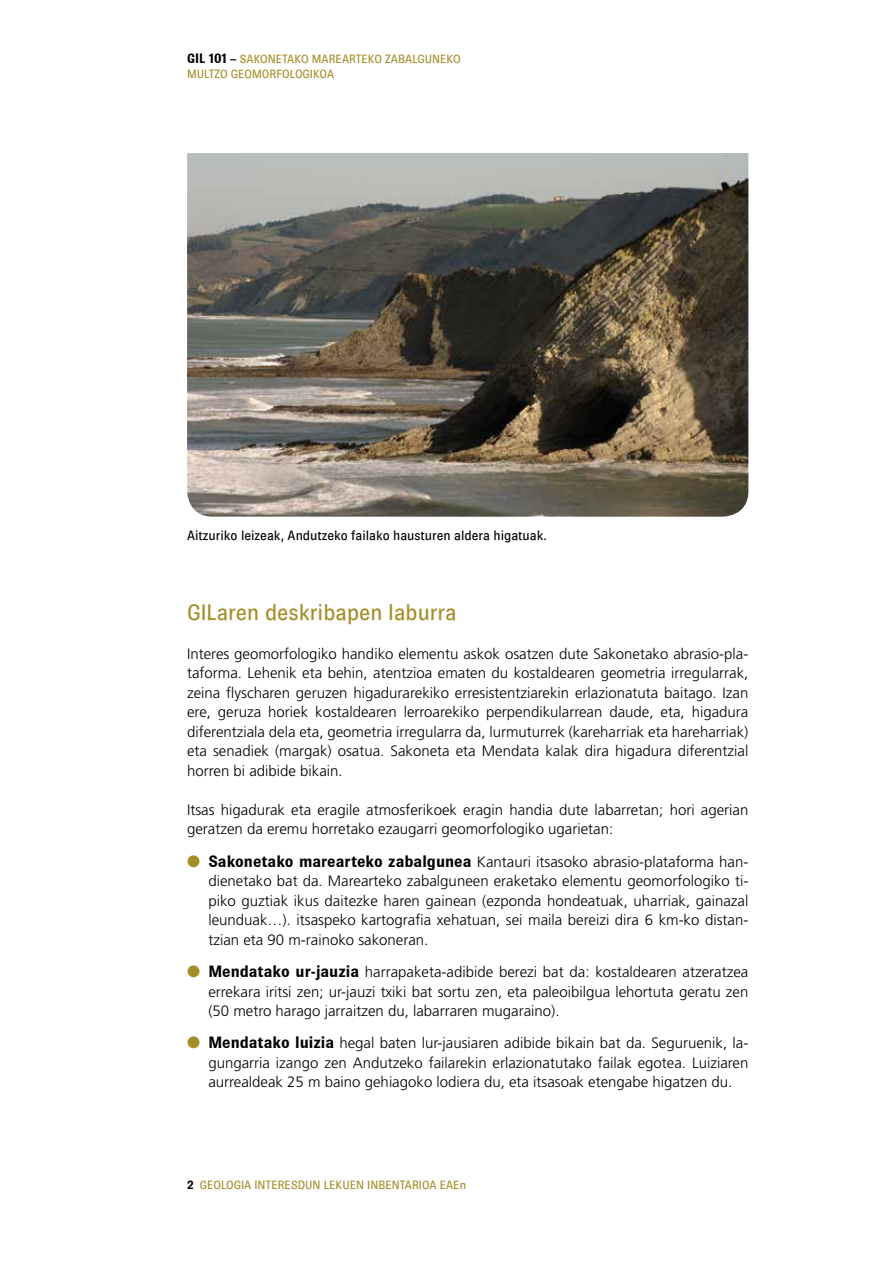
<style>
.page{position:relative;width:893px;height:1263px;background:#fff}
.page>*{position:absolute;margin:0;border:0;box-sizing:border-box;transform-origin:0 0}
.t1{font:22.5px "Brown";color:#a58d28}
.t2{font:300 15px/19.5px "Frutiger";color:#000;text-align:justify}
.t3{font:13.5px "Brown";color:#000}
.t4{font:12px/15px "Brown";color:#a58d28}
.s1{font-weight:700;font-size:13.5px;color:#000}
.s2{color:#000}
.s3{color:#a58d28}
.s4{font-family:"Brown";font-weight:700;font-size:16.5px}
.s5{font-weight:700;color:#000}
</style>
<div class="page">
<img style="left:187px;top:153px;width:561px;height:364px">
<p class="t4" style="left:187px;top:52px;width:275px"><span class="s1">GIL 101</span> <span class="s2">–</span> SAKONETAKO MAREARTEKO ZABALGUNEKO<br>MULTZO GEOMORFOLOGIKOA</p>
<p class="t3" style="left:187px;top:528px;width:361px">AITZURIKO LEIZEAK, ANDUTZEKO FAILAKO HAUSTUREN ALDERA HIGATUAK.</p>
<h1 class="t1" style="left:187px;top:600px;width:271px">GILAREN DESKRIBAPEN LABURRA</h1>
<p class="t2" style="left:187px;top:644px;width:563px">Interes geomorfologiko handiko elementu askok osatzen dute Sakonetako abrasio-pla&shy;taforma. Lehenik eta behin, atentzioa ematen du kostaldearen geometria irregularrak, zeina flyscharen geruzen higadurarekiko erresistentziarekin erlazionatuta baitago. Izan ere, geruza horiek kostaldearen lerroarekiko perpendikularrean daude, eta, higadura diferentziala dela eta, geometria irregularra da, lurmuturrek (kareharriak eta hareharriak) eta senadiek (margak) osatua. Sakoneta eta Mendata kalak dira higadura diferentzial horren bi adibide bikain.</p>
<p class="t2" style="left:187px;top:800px;width:563px">Itsas higadurak eta eragile atmosferikoek eragin handia dute labarretan; hori agerian geratzen da eremu horretako ezaugarri geomorfologiko ugarietan:</p>
<p class="t2" style="left:208px;top:852px;width:542px;text-indent:-21px"><span class="s3">●</span> <span class="s4">Sakonetako marearteko zabalgunea</span> Kantauri itsasoko abrasio-plataforma han&shy;dienetako bat da. Marearteko zabalguneen eraketako elementu geomorfologiko ti&shy;piko guztiak ikus daitezke haren gainean (ezponda hondeatuak, uharriak, gainazal leunduak…). itsaspeko kartografia xehatuan, sei maila bereizi dira 6 km-ko distan&shy;tzian eta 90 m-rainoko sakoneran.</p>
<p class="t2" style="left:208px;top:962px;width:542px;text-indent:-21px"><span class="s3">●</span> <span class="s4">Mendatako ur-jauzia</span> harrapaketa-adibide berezi bat da: kostaldearen atzeratzea errekara iritsi zen; ur-jauzi txiki bat sortu zen, eta paleoibilgua lehortuta geratu zen (50 metro harago jarraitzen du, labarraren mugaraino).</p>
<p class="t2" style="left:208px;top:1033px;width:541px;text-indent:-21px"><span class="s3">●</span> <span class="s4">Mendatako luizia</span> hegal baten lur-jausiaren adibide bikain bat da. Seguruenik, la&shy;gungarria izango zen Andutzeko failarekin erlazionatutako failak egotea. Luiziaren aurrealdeak 25 m baino gehiagoko lodiera du, eta itsasoak etengabe higatzen du.</p>
<p class="t4" style="left:187px;top:1177px;width:280px"><span class="s5">2</span> GEOLOGIA INTERESDUN LEKUEN INBENTARIOA EAEN</p>
</div>
